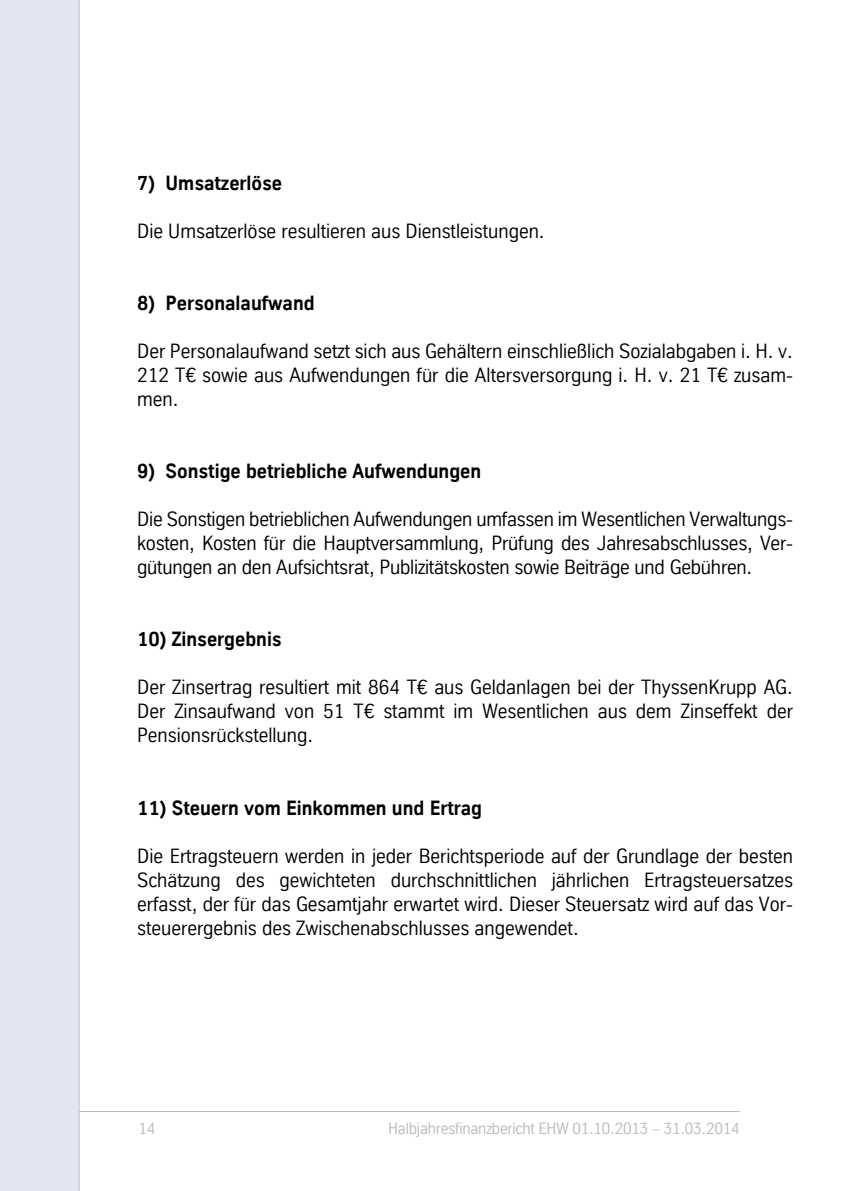
<style>
.page{position:relative;width:842px;height:1191px;background:#fff}
.page>*{position:absolute;margin:0;border:0;box-sizing:border-box;transform-origin:0 0}
.t1{font:20px/24px "TK Type";color:#000;text-align:justify}
.t2{font:700 20px "TK Type";color:#000}
.t3{font:16px "TK Type";letter-spacing:-.01em;color:#b9bbbc}
</style>
<div class="page">
<hr style="left:0;top:1111px;width:740px;height:1px;background:#b9bbbc">
<div style="left:0;top:0;width:79px;height:1191px;background:#e3e5f0"></div>
<hr style="left:79px;top:0;width:1px;height:1191px;background:#b9bbbc">
<p class="t2" style="left:137px;top:176px;width:146px">7) Umsatzerlöse</p>
<p class="t1" style="left:137px;top:221px;width:409px">Die Umsatzerlöse resultieren aus Dienstleistungen.</p>
<p class="t2" style="left:137px;top:296px;width:179px">8) Personalaufwand</p>
<p class="t1" style="left:137px;top:341px;width:657px">Der Personalaufwand setzt sich aus Gehältern einschließlich Sozialabgaben i. H. v.<br>212 T€ sowie aus Aufwendungen für die Altersversorgung i. H. v. 21 T€ zusam&shy;men.</p>
<p class="t2" style="left:137px;top:464px;width:346px">9) Sonstige betriebliche Aufwendungen</p>
<p class="t1" style="left:137px;top:509px;width:657px">Die Sonstigen betrieblichen Aufwendungen umfassen im Wesentlichen Verwaltungs&shy;kosten, Kosten für die Hauptversammlung, Prüfung des Jahresabschlusses, Ver&shy;gütungen an den Aufsichtsrat, Publizitätskosten sowie Beiträge und Gebühren.</p>
<p class="t2" style="left:137px;top:632px;width:146px">10) Zinsergebnis</p>
<p class="t1" style="left:137px;top:677px;width:657px">Der Zinsertrag resultiert mit 864 T€ aus Geldanlagen bei der ThyssenKrupp AG.<br>Der Zinsaufwand von 51 T€ stammt im Wesentlichen aus dem Zinseffekt der Pensionsrückstellung.</p>
<p class="t2" style="left:137px;top:800px;width:346px">11) Steuern vom Einkommen und Ertrag</p>
<p class="t1" style="left:137px;top:845px;width:657px">Die Ertragsteuern werden in jeder Berichtsperiode auf der Grundlage der besten Schätzung des gewichteten durchschnittlichen jährlichen Ertragsteuersatzes erfasst, der für das Gesamtjahr erwartet wird. Dieser Steuersatz wird auf das Vor&shy;steuerergebnis des Zwischenabschlusses angewendet.</p>
<p class="t3" style="left:139px;top:1122px;width:18px">14</p>
<p class="t3" style="left:388px;top:1122px;width:353px">Halbjahresfinanzbericht EHW 01.10.2013 – 31.03.2014</p>
</div>
